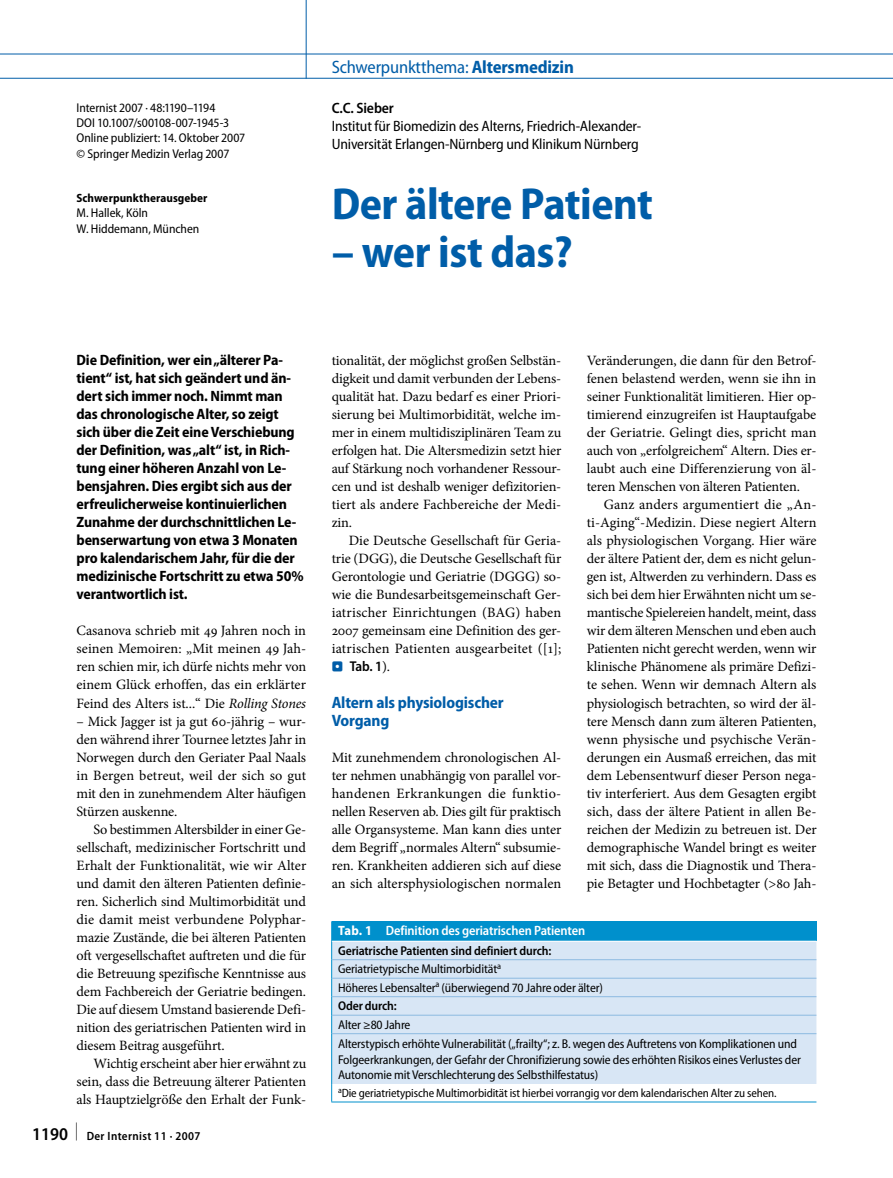
<style>
.page{position:relative;width:893px;height:1178px;background:#fff}
.page>*{position:absolute;margin:0;border:0;box-sizing:border-box;transform-origin:0 0}
._006_titel{font:700 semi-condensed 45px "Myriad Pro";letter-spacing:-.01em;color:#005da8}
._001_rubrik{font:semi-condensed 18px "Myriad Pro";letter-spacing:-.01em;color:#005da8}
.t1{font:600 semi-condensed 18px "Myriad Pro";color:#000}
._012_u1{font:700 semi-condensed 16.5px/18px "Myriad Pro";letter-spacing:-.01em;color:#005da8}
._009_trailer{font:700 semi-condensed 15px/18px "Myriad Pro";letter-spacing:-.01em;color:#000}
._005_adresse{font:semi-condensed 15px/18px "Myriad Pro";letter-spacing:-.01em;color:#000}
._004_autorenzeile{font:600 semi-condensed 15px "Myriad Pro";letter-spacing:-.01em;color:#000}
._010_fliesstext_mit{font:14.25px/18px "Minion Pro";letter-spacing:-.01em;color:#000;text-align:justify}
._010_fliesstext_ohne{font:14.25px/18px "Minion Pro";letter-spacing:-.005em;color:#000;text-align:justify}
._200_tabelle_titel{font:600 semi-condensed 13.5px "Myriad Pro";letter-spacing:-.01em;color:#fff}
._203_tabelle_text{font:semi-condensed 12.75px/15.3px "Myriad Pro";letter-spacing:-.01em;color:#000}
._002_quelle_doi{font:semi-condensed 12.75px "Myriad Pro";letter-spacing:-.005em;color:#000}
._203_tabelle_text-2{font:600 semi-condensed 12.75px "Myriad Pro";letter-spacing:-.01em;color:#000}
._205_tabelle_fussnot{font:semi-condensed 12px "Myriad Pro";letter-spacing:-.01em;color:#000}
._002_quelle_doi-2{font:700 semi-condensed 12px "Myriad Pro";letter-spacing:.005em;color:#000}
.t2{font:600 semi-condensed 12px "Myriad Pro";letter-spacing:.03em;color:#000}
.s1{font-weight:700}
.s2{font-style:italic}
.s3{font-family:"S Buttons";font-size:13.5px;color:#005da8}
.s4{font-family:"Myriad Pro";font-weight:600;font-stretch:semi-condensed}
</style>
<div class="page">
<div style="left:332px;top:921px;width:484px;height:20px;background:#0090cc"></div>
<div style="left:332px;top:942px;width:484px;height:142px;background:#d8e6f5"></div>
<hr style="left:332px;top:959px;width:484px;height:1px;background:#8cbae1">
<hr style="left:332px;top:978px;width:484px;height:1px;background:#8cbae1">
<hr style="left:332px;top:996px;width:484px;height:1px;background:#8cbae1">
<svg style="left:331px;top:921px;width:1px;height:113px"></svg>
<hr style="left:332px;top:1015px;width:484px;height:1px;background:#8cbae1">
<hr style="left:331px;top:1034px;width:1px;height:50px;background:#0090cc">
<hr style="left:332px;top:1033px;width:484px;height:1px;background:#8cbae1">
<svg style="left:331px;top:1084px;width:1px;height:17px"></svg>
<hr style="left:331px;top:1101px;width:485px;height:1px;background:#0090cc">
<hr style="left:0;top:54px;width:893px;height:1px;background:#005da8">
<hr style="left:0;top:78px;width:893px;height:1px;background:#005da8">
<hr style="left:306px;top:0;width:1px;height:79px;background:#005da8">
<p class="_002_quelle_doi" style="left:77px;top:101px;width:140px">Internist 2007 · 48:1190–1194</p>
<p class="_002_quelle_doi" style="left:77px;top:116px;width:154px">DOI 10.1007/s00108-007-1945-3</p>
<p class="_002_quelle_doi" style="left:77px;top:131px;width:170px">Online publiziert: 14. Oktober 2007</p>
<p class="_002_quelle_doi" style="left:77px;top:146px;width:154px">© Springer Medizin Verlag 2007</p>
<p class="_002_quelle_doi-2" style="left:77px;top:191px;width:132px">Schwerpunktherausgeber</p>
<p class="_002_quelle_doi" style="left:77px;top:206px;width:73px">M. Hallek, Köln</p>
<p class="_002_quelle_doi" style="left:77px;top:221px;width:124px">W. Hiddemann, München</p>
<p class="_001_rubrik" style="left:332px;top:57px;width:244px">Schwerpunktthema: <span class="s1">Altersmedizin</span></p>
<p class="_004_autorenzeile" style="left:332px;top:100px;width:64px">C.C. Sieber</p>
<p class="_005_adresse" style="left:332px;top:118px;width:311px">Institut für Biomedizin des Alterns, Friedrich-Alexander-<br>Universität Erlangen-Nürnberg und Klinikum Nürnberg</p>
<p class="_006_titel" style="left:332px;top:178px;width:323px">Der ältere Patient</p>
<p class="_006_titel" style="left:332px;top:226px;width:243px">– wer ist das?</p>
<p class="_009_trailer" style="left:77px;top:352px;width:229px">Die Definition, wer ein „älterer Pa&shy;tient“ ist, hat sich geändert und än&shy;dert sich immer noch. Nimmt man das chronologische Alter, so zeigt sich über die Zeit eine Verschiebung der Definition, was „alt“ ist, in Rich&shy;tung einer höheren Anzahl von Le&shy;bensjahren. Dies ergibt sich aus der erfreulicherweise kontinuierlichen Zunahme der durchschnittlichen Le&shy;benserwartung von etwa 3 Monaten pro kalendarischem Jahr, für die der medizinische Fortschritt zu etwa 50% verantwortlich ist.</p>
<p class="_010_fliesstext_ohne" style="left:77px;top:622px;width:231px">Casanova schrieb mit 49 Jahren noch in seinen Memoiren: „Mit meinen 49 Jah&shy;ren schien mir, ich dürfe nichts mehr von einem Glück erhoffen, das ein erklärter Feind des Alters ist...“ Die <span class="s2">Rolling Stones</span></p>
<p class="_010_fliesstext_ohne" style="left:77px;top:712px;width:231px">– Mick Jagger ist ja gut 60-jährig – wur&shy;den während ihrer Tournee letztes Jahr in Norwegen durch den Geriater Paal Naals in Bergen betreut, weil der sich so gut mit den in zunehmendem Alter häufigen Stürzen auskenne.</p>
<p class="_010_fliesstext_mit" style="left:77px;top:820px;width:231px;text-indent:17px">So bestimmen Altersbilder in einer Ge&shy;sellschaft, medizinischer Fortschritt und Erhalt der Funktionalität, wie wir Alter und damit den älteren Patienten definie&shy;ren. Sicherlich sind Multimorbidität und die damit meist verbundene Polyphar&shy;mazie Zustände, die bei älteren Patienten oft vergesellschaftet auftreten und die für die Betreuung spezifische Kenntnisse aus dem Fachbereich der Geriatrie bedingen.<br>Die auf diesem Umstand basierende Defi&shy;nition des geriatrischen Patienten wird in diesem Beitrag ausgeführt.</p>
<p class="_010_fliesstext_mit" style="left:77px;top:1054px;width:231px;text-indent:17px">Wichtig erscheint aber hier erwähnt zu sein, dass die Betreuung älterer Patienten als Hauptzielgröße den Erhalt der Funk-</p>
<p class="t1" style="left:32px;top:1123px;width:37px">1190</p>
<p class="t2" style="left:76px;top:1129px;width:126px"><sup>|</sup> Der Internist 11 · 2007</p>
<p class="_010_fliesstext_mit" style="left:332px;top:352px;width:231px">tionalität, der möglichst großen Selbstän&shy;digkeit und damit verbunden der Lebens&shy;qualität hat. Dazu bedarf es einer Priori&shy;sierung bei Multimorbidität, welche im&shy;mer in einem multidisziplinären Team zu erfolgen hat. Die Altersmedizin setzt hier auf Stärkung noch vorhandener Ressour&shy;cen und ist deshalb weniger defizitorien&shy;tiert als andere Fachbereiche der Medi&shy;zin.</p>
<p class="_010_fliesstext_mit" style="left:332px;top:532px;width:231px;text-indent:17px">Die Deutsche Gesellschaft für Geria&shy;trie (DGG), die Deutsche Gesellschaft für Gerontologie und Geriatrie (DGGG) so&shy;wie die Bundesarbeitsgemeinschaft Ger&shy;iatrischer Einrichtungen (BAG) haben 2007 gemeinsam eine Definition des ger&shy;iatrischen Patienten ausgearbeitet ([1]; <span class="s3">.</span> <span class="s4">Tab. 1</span>).</p>
<p class="_012_u1" style="left:332px;top:693px;width:174px">Altern als physiologischer<br>Vorgang</p>
<p class="_010_fliesstext_ohne" style="left:332px;top:748px;width:231px">Mit zunehmendem chronologischen Al&shy;ter nehmen unabhängig von parallel vor&shy;handenen Erkrankungen die funktio&shy;nellen Reserven ab. Dies gilt für praktisch alle Organsysteme. Man kann dies unter dem Begriff „normales Altern“ subsumie&shy;ren. Krankheiten addieren sich auf diese an sich altersphysiologischen normalen</p>
<p class="_010_fliesstext_ohne" style="left:587px;top:352px;width:231px">Veränderungen, die dann für den Betrof&shy;fenen belastend werden, wenn sie ihn in seiner Funktionalität limitieren. Hier op&shy;timierend einzugreifen ist Hauptaufgabe der Geriatrie. Gelingt dies, spricht man auch von „erfolgreichem“ Altern. Dies er&shy;laubt auch eine Differenzierung von äl&shy;teren Menschen von älteren Patienten.</p>
<p class="_010_fliesstext_mit" style="left:587px;top:496px;width:231px;text-indent:17px">Ganz anders argumentiert die „An&shy;ti-Aging“-Medizin. Diese negiert Altern als physiologischen Vorgang. Hier wäre der ältere Patient der, dem es nicht gelun&shy;gen ist, Altwerden zu verhindern. Dass es sich bei dem hier Erwähnten nicht um se&shy;mantische Spielereien handelt, meint, dass wir dem älteren Menschen und eben auch Patienten nicht gerecht werden, wenn wir klinische Phänomene als primäre Defizi&shy;te sehen. Wenn wir demnach Altern als physiologisch betrachten, so wird der äl&shy;tere Mensch dann zum älteren Patienten, wenn physische und psychische Verän&shy;derungen ein Ausmaß erreichen, das mit dem Lebensentwurf dieser Person nega&shy;tiv interferiert. Aus dem Gesagten ergibt sich, dass der ältere Patient in allen Be&shy;reichen der Medizin zu betreuen ist. Der demographische Wandel bringt es weiter mit sich, dass die Diagnostik und Thera&shy;pie Betagter und Hochbetagter (&gt;80 Jah-</p>
<p class="_200_tabelle_titel" style="left:338px;top:923px;width:249px"><span class="s1">Tab. 1</span> Definition des geriatrischen Patienten</p>
<p class="_203_tabelle_text-2" style="left:338px;top:943px;width:215px">Geriatrische Patienten sind definiert durch:</p>
<p class="_203_tabelle_text" style="left:338px;top:961px;width:165px">Geriatrietypische Multimorbidität<sup>a</sup></p>
<p class="_203_tabelle_text" style="left:338px;top:980px;width:266px">Höheres Lebensalter<sup>a</sup> (überwiegend 70 Jahre oder älter)</p>
<p class="_203_tabelle_text-2" style="left:338px;top:999px;width:60px">Oder durch:</p>
<p class="_203_tabelle_text" style="left:338px;top:1017px;width:74px">Alter ≥80 Jahre</p>
<p class="_203_tabelle_text" style="left:338px;top:1037px;width:464px">Alterstypisch erhöhte Vulnerabilität („frailty“; z. B. wegen des Auftretens von Komplikationen und<br>Folgeerkrankungen, der Gefahr der Chronifizierung sowie des erhöhten Risikos eines Verlustes der<br>Autonomie mit Verschlechterung des Selbsthilfestatus)</p>
<p class="_205_tabelle_fussnot" style="left:338px;top:1086px;width:440px"><sup>a</sup>Die geriatrietypische Multimorbidität ist hierbei vorrangig vor dem kalendarischen Alter zu sehen.</p>
</div>
